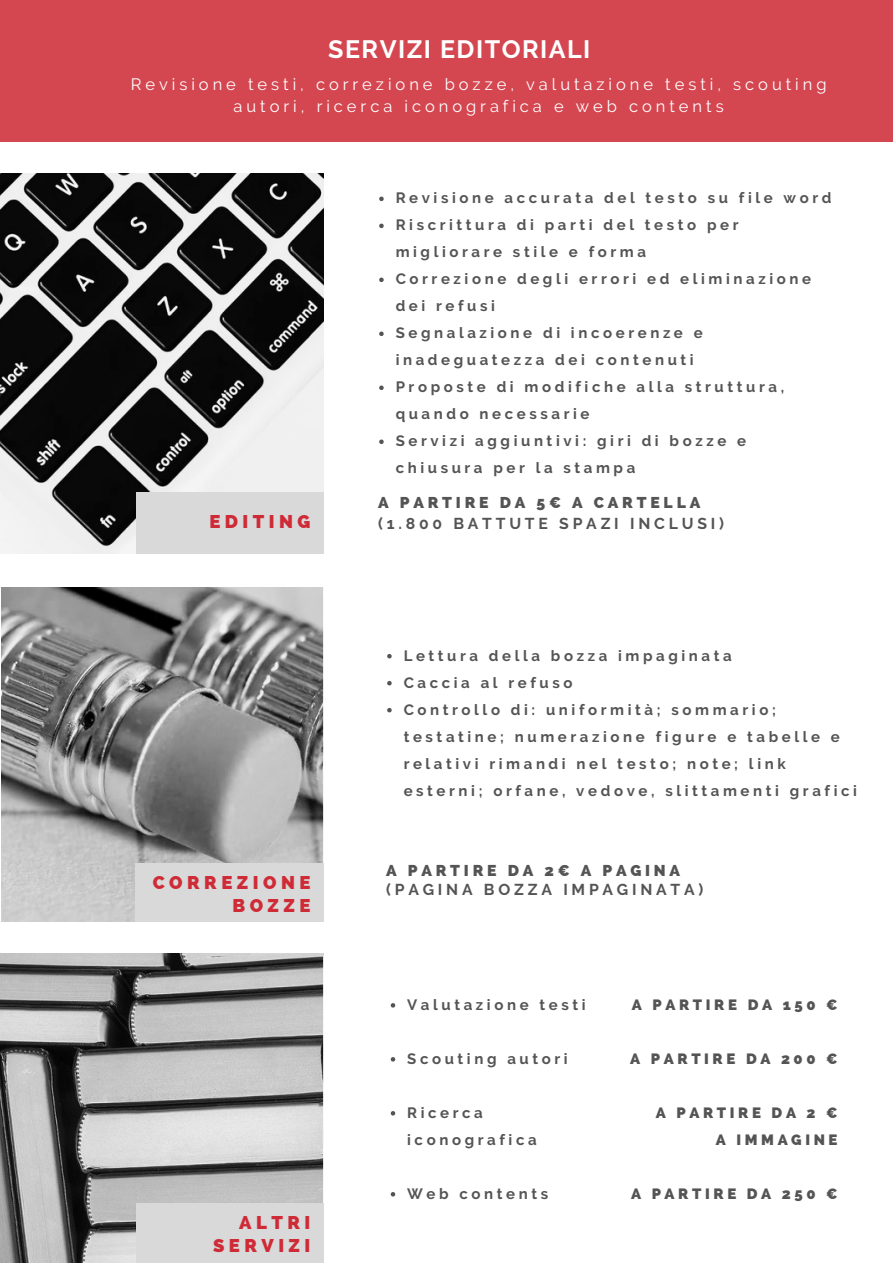
<style>
.page{position:relative;width:893px;height:1264px;background:#fff}
.page>*{position:absolute;margin:0;border:0;box-sizing:border-box;transform-origin:0 0}
.t1{font:700 25.05px "Raleway";letter-spacing:.06em;color:#fff}
.t2{font:800 18.45px/23.5px "Raleway";letter-spacing:.24em;color:#ce2b37;text-align:right}
.t3{font:16.5px/21.3px "Raleway";letter-spacing:.24em;color:#fff;text-align:center}
.t4{font:700 15.75px "Raleway";letter-spacing:.24em;color:#545454}
.t5{font:800 15.75px "Raleway";letter-spacing:.24em;color:#545454}
.t6{font:700 15px/27px "Raleway";letter-spacing:.24em;color:#545454}
.t7{font:800 15px "Raleway";letter-spacing:.24em;color:#545454}
</style>
<div class="page">
<img style="left:0;top:174px;width:323px;height:380px">
<img style="left:1px;top:587px;width:322px;height:334px">
<img style="left:0;top:953px;width:324px;height:309px">
<div style="left:323px;top:956px;width:569px;height:306px;background:#fff"></div>
<svg style="left:379px;top:197px;width:4px;height:4px"></svg>
<svg style="left:379px;top:224px;width:4px;height:4px"></svg>
<svg style="left:379px;top:277px;width:4px;height:5px"></svg>
<svg style="left:379px;top:331px;width:4px;height:5px"></svg>
<svg style="left:379px;top:385px;width:4px;height:5px"></svg>
<svg style="left:379px;top:439px;width:4px;height:5px"></svg>
<div style="left:136px;top:492px;width:187px;height:61px;background:#d9d9d9"></div>
<div style="left:135px;top:863px;width:188px;height:59px;background:#d9d9d9"></div>
<div style="left:136px;top:1203px;width:187px;height:59px;background:#d9d9d9"></div>
<div style="left:0;top:0;width:892px;height:142px;background:#d44751"></div>
<svg style="left:387px;top:654px;width:4px;height:4px"></svg>
<svg style="left:387px;top:681px;width:4px;height:4px"></svg>
<svg style="left:387px;top:708px;width:4px;height:4px"></svg>
<svg style="left:391px;top:1003px;width:4px;height:4px"></svg>
<svg style="left:391px;top:1057px;width:4px;height:4px"></svg>
<svg style="left:391px;top:1111px;width:4px;height:4px"></svg>
<svg style="left:391px;top:1192px;width:4px;height:4px"></svg>
<p class="t1" style="left:328px;top:34px;width:264px">SERVIZI EDITORIALI</p>
<p class="t3" style="left:131px;top:74px;width:697px">Revisione testi, correzione bozze, valutazione testi, scouting autori, ricerca iconografica e web contents</p>
<p class="t2" style="left:209px;top:509px;width:103px">EDITING</p>
<p class="t2" style="left:153px;top:870px;width:159px">CORREZIONE<br>BOZZE</p>
<p class="t2" style="left:213px;top:1210px;width:99px">ALTRI<br>SERVIZI</p>
<p class="t6" style="left:395px;top:184px;width:437px">Revisione accurata del testo su file word</p>
<p class="t6" style="left:395px;top:211px;width:344px">Riscrittura di parti del testo per migliorare stile e forma</p>
<p class="t6" style="left:395px;top:265px;width:417px">Correzione degli errori ed eliminazione dei refusi</p>
<p class="t6" style="left:395px;top:319px;width:308px">Segnalazione di incoerenze e inadeguatezza dei contenuti</p>
<p class="t6" style="left:395px;top:373px;width:390px">Proposte di modifiche alla struttura, quando necessarie</p>
<p class="t6" style="left:395px;top:427px;width:352px">Servizi aggiuntivi: giri di bozze e chiusura per la stampa</p>
<p class="t5" style="left:378px;top:493px;width:323px">A PARTIRE DA 5€ A CARTELLA</p>
<p class="t4" style="left:378px;top:514px;width:347px">(1.800 BATTUTE SPAZI INCLUSI)</p>
<p class="t6" style="left:403px;top:642px;width:329px">Lettura della bozza impaginata</p>
<p class="t6" style="left:403px;top:669px;width:170px">Caccia al refuso</p>
<p class="t6" style="left:403px;top:696px;width:455px">Controllo di: uniformità; sommario; testatine; numerazione figure e tabelle e relativi rimandi nel testo; note; link esterni; orfane, vedove, slittamenti grafici</p>
<p class="t5" style="left:386px;top:861px;width:295px">A PARTIRE DA 2€ A PAGINA</p>
<p class="t4" style="left:386px;top:880px;width:319px">(PAGINA BOZZA IMPAGINATA)</p>
<p class="t6" style="left:407px;top:991px;width:180px">Valutazione testi</p>
<p class="t6" style="left:407px;top:1045px;width:162px">Scouting autori</p>
<p class="t6" style="left:407px;top:1098px;width:131px">Ricerca iconografica</p>
<p class="t6" style="left:407px;top:1179px;width:142px">Web contents</p>
<p class="t7" style="left:632px;top:995px;width:207px">A PARTIRE DA 150 €</p>
<p class="t7" style="left:630px;top:1049px;width:209px">A PARTIRE DA 200 €</p>
<p class="t7" style="left:655px;top:1103px;width:183px">A PARTIRE DA 2 €</p>
<p class="t7" style="left:715px;top:1130px;width:123px">A IMMAGINE</p>
<p class="t7" style="left:631px;top:1184px;width:208px">A PARTIRE DA 250 €</p>
</div>
